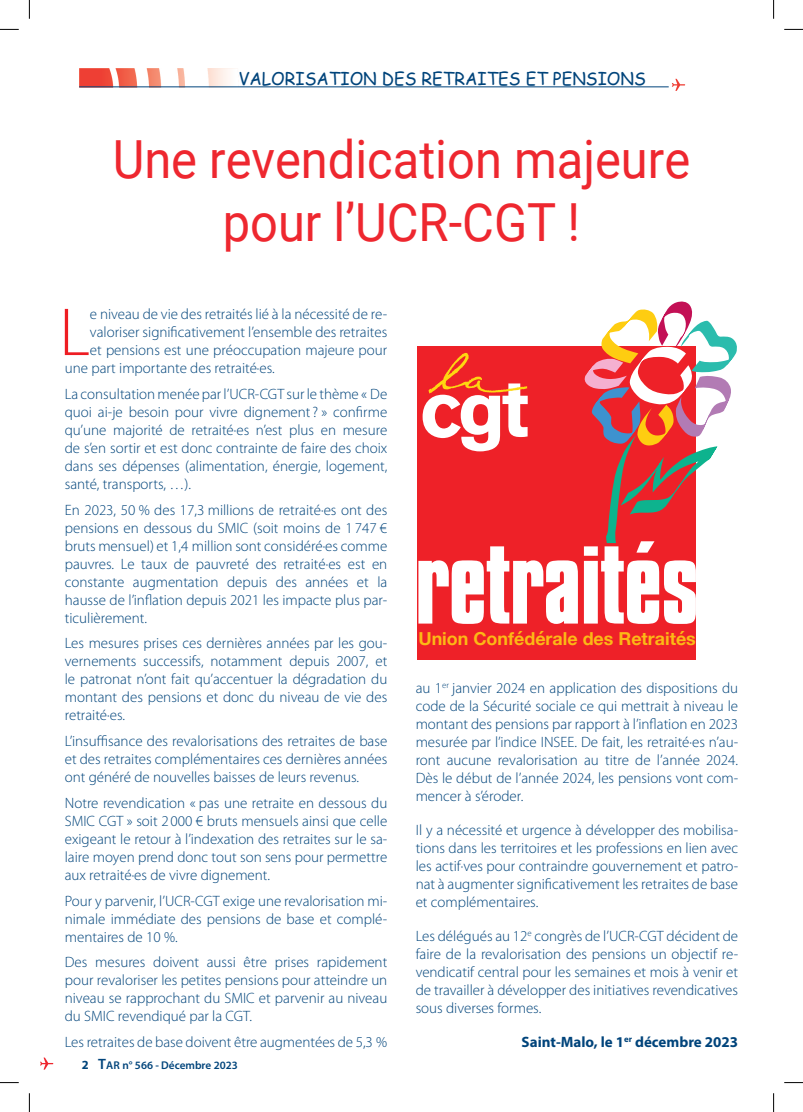
<style>
.page{position:relative;width:803px;height:1112px;background:#fff}
.page>*{position:absolute;margin:0;border:0;box-sizing:border-box;transform-origin:0 0}
.t1{font:300 68.38px "Myriad Pro";color:#ee1d23}
.t2{font:52.5px/63px "Roboto";color:#ee272f;text-align:center;scale:.93 1}
.t3{font:700 17.88px "Helvetica Neue";color:#fcb915}
.t4{font:17.5px "Comic Sans MS";color:#00447b}
.t5{font:300 15px/18px "Myriad Pro";color:#00447b;text-align:justify}
.t6{font:700 15px "Myriad Pro";color:#00447b}
.t7{font:600 11.25px "Myriad Pro";color:#00447b}
.s1{font-weight:700;font-size:12.5px}
.s2{font-size:15px}
</style>
<div class="page">
<svg style="left:40px;top:1057px;width:13px;height:12px"></svg>
<img style="left:79px;top:68px;width:159px;height:19px">
<svg style="left:672px;top:79px;width:13px;height:12px"></svg>
<hr style="left:79px;top:87px;width:590px;height:1px;background:#00447b">
<div style="left:418px;top:347px;width:278px;height:312px;background:#ee2128"></div>
<svg style="left:418px;top:301px;width:319px;height:322px"></svg>
<svg style="left:0;top:29px;width:19px;height:1px"></svg>
<svg style="left:784px;top:29px;width:19px;height:1px"></svg>
<svg style="left:0;top:1082px;width:19px;height:1px"></svg>
<svg style="left:784px;top:1082px;width:19px;height:1px"></svg>
<svg style="left:29px;top:0;width:1px;height:19px"></svg>
<svg style="left:29px;top:1093px;width:1px;height:18px"></svg>
<svg style="left:773px;top:0;width:1px;height:19px"></svg>
<svg style="left:773px;top:1093px;width:1px;height:18px"></svg>
<p class="t4" style="left:217px;top:66px;width:430px">REVALORISATION DES RETRAITES ET PENSIONS</p>
<h2 class="t2" style="left:113px;top:125px;width:622px">Une revendication majeure pour l’UCR-CGT !</h2>
<h1 class="t1" style="left:59px;top:294px;width:32px">L</h1>
<p class="t5" style="left:90px;top:305px;width:299px">e niveau de vie des retraités lié à la nécessité de re-</p>
<p class="t5" style="left:90px;top:323px;width:299px">valoriser significativement l’ensemble des retraites</p>
<p class="t5" style="left:90px;top:341px;width:299px">et pensions est une préoccupation majeure pour</p>
<p class="t5" style="left:65px;top:359px;width:212px">une part importante des retraité·es.</p>
<p class="t5" style="left:65px;top:385px;width:324px">La consultation menée par l’UCR-CGT sur le thème « De quoi ai-je besoin pour vivre dignement? » confirme qu’une majorité de retraité·es n’est plus en mesure de s’en sortir et est donc contrainte de faire des choix dans ses dépenses (alimentation, énergie, logement, santé, transports, …).</p>
<p class="t5" style="left:65px;top:500px;width:324px">En 2023, 50 % des 17,3 millions de retraité·es ont des pensions en dessous du SMIC (soit moins de 1 747 € bruts mensuel) et 1,4 million sont considéré·es comme pauvres. Le taux de pauvreté des retraité·es est en constante augmentation depuis des années et la hausse de l’inflation depuis 2021 les impacte plus par&shy;ticulièrement.</p>
<p class="t5" style="left:65px;top:634px;width:324px">Les mesures prises ces dernières années par les gou&shy;vernements successifs, notamment depuis 2007, et le patronat n’ont fait qu’accentuer la dégradation du montant des pensions et donc du niveau de vie des retraité·es.</p>
<p class="t5" style="left:65px;top:732px;width:324px">L’insuffisance des revalorisations des retraites de base et des retraites complémentaires ces dernières années ont généré de nouvelles baisses de leurs revenus.</p>
<p class="t5" style="left:65px;top:794px;width:324px">Notre revendication « pas une retraite en dessous du SMIC CGT » soit 2 000 € bruts mensuels ainsi que celle exigeant le retour à l’indexation des retraites sur le sa&shy;laire moyen prend donc tout son sens pour permettre aux retraité·es de vivre dignement.</p>
<p class="t5" style="left:65px;top:891px;width:324px">Pour y parvenir, l’UCR-CGT exige une revalorisation mi&shy;nimale immédiate des pensions de base et complé&shy;mentaires de 10 %.</p>
<p class="t5" style="left:65px;top:953px;width:324px">Des mesures doivent aussi être prises rapidement pour revaloriser les petites pensions pour atteindre un niveau se rapprochant du SMIC et parvenir au niveau du SMIC revendiqué par la CGT.</p>
<p class="t5" style="left:65px;top:1033px;width:324px">Les retraites de base doivent être augmentées de 5,3 %</p>
<p class="t7" style="left:82px;top:1057px;width:157px"><span class="s1">2</span> <span class="s2">T</span>AR n° 566 - Décembre 2023</p>
<p class="t3" style="left:418px;top:624px;width:279px">Union Confédérale des Retraités</p>
<p class="t5" style="left:416px;top:679px;width:324px">au 1<sup>er</sup> janvier 2024 en application des dispositions du code de la Sécurité sociale ce qui mettrait à niveau le montant des pensions par rapport à l’inflation en 2023 mesurée par l’indice INSEE. De fait, les retraité·es n’au&shy;ront aucune revalorisation au titre de l’année 2024.<br>Dès le début de l’année 2024, les pensions vont com&shy;mencer à s’éroder.</p>
<p class="t5" style="left:416px;top:821px;width:324px">Il y a nécessité et urgence à développer des mobilisa&shy;tions dans les territoires et les professions en lien avec les actif·ves pour contraindre gouvernement et patro&shy;nat à augmenter significativement les retraites de base et complémentaires.</p>
<p class="t5" style="left:416px;top:927px;width:324px">Les délégués au 12<sup>e</sup> congrès de l’UCR-CGT décident de faire de la revalorisation des pensions un objectif re&shy;vendicatif central pour les semaines et mois à venir et de travailler à développer des initiatives revendicatives sous diverses formes.</p>
<p class="t6" style="left:521px;top:1031px;width:218px">Saint-Malo, le 1<sup>er</sup> décembre 2023</p>
</div>
